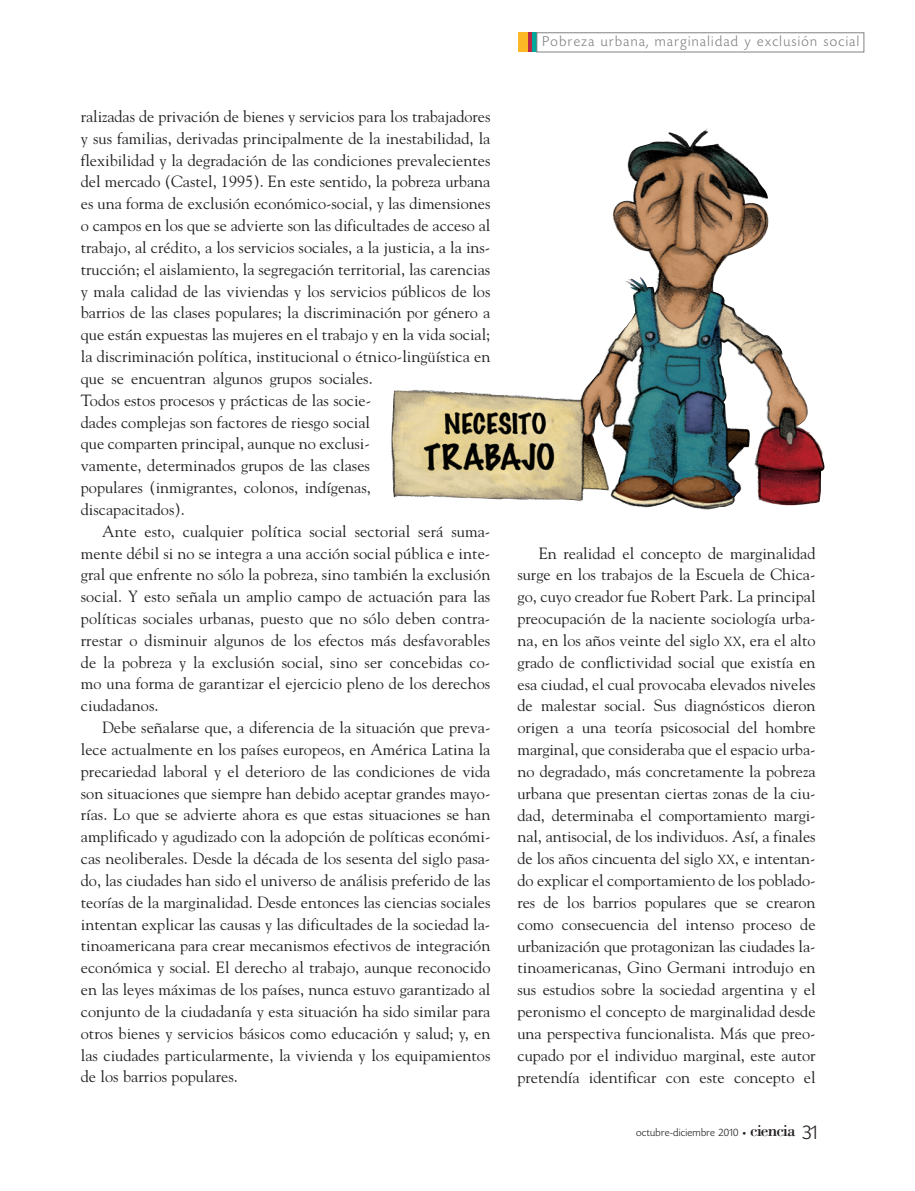
<style>
.page{position:relative;width:915px;height:1191px;background:#fff}
.page>*{position:absolute;margin:0;border:0;box-sizing:border-box;transform-origin:0 0}
.t1{font:17.25px "Bodoni";letter-spacing:-.05em;color:#231f20}
.t2{font:16.2px/21.8px "Goudy";color:#231f20;text-align:justify}
.t3{font:300 15px "Today HEF";letter-spacing:.095em;color:#808285}
.t4{font:300 11.25px "Today HEF";letter-spacing:.025em;color:#231f20}
.s1{font-size:13.05px}
.s2{font-family:"Officina Sans";font-weight:400;font-size:7.5px}
.s3{font-family:"Today HEF";font-weight:300;font-size:21px}
</style>
<div class="page">
<div style="left:518px;top:32px;width:9px;height:20px;background:#fcb825"></div>
<div style="left:527px;top:32px;width:5px;height:20px;background:#bb2945"></div>
<hr style="left:532px;top:32px;width:4px;height:20px;background:#00a99b">
<div style="left:536px;top:32px;width:328px;height:20px;border:1px solid #808285"></div>
<img style="left:391px;top:128px;width:433px;height:382px">
<p class="t2" style="left:81px;top:107px;width:411px;text-align:left">ralizadas de privación de bienes y servicios para los trabajadores y sus familias, derivadas principalmente de la inestabilidad, la flexibilidad y la degradación de las condiciones prevalecientes del mercado (Castel, 1995). En este sentido, la pobreza urbana es una forma de exclusión económico-social, y las dimensiones o campos en los que se advierte son las dificultades de acceso al trabajo, al crédito, a los servicios sociales, a la justicia, a la ins&shy;trucción; el aislamiento, la segregación territorial, las carencias y mala calidad de las viviendas y los servicios públicos de los barrios de las clases populares; la discriminación por género a que están expuestas las mujeres en el trabajo y en la vida social; la discriminación política, institucional o étnico-lingüística en que se encuentran algunos grupos sociales.<br>Todos estos procesos y prácticas de las socie-<br>dades complejas son factores de riesgo social<br>que comparten principal, aunque no exclusi-<br>vamente, determinados grupos de las clases<br>populares (inmigrantes, colonos, indígenas,<br>discapacitados).</p>
<p class="t2" style="left:81px;top:521px;width:411px;text-indent:21px">Ante esto, cualquier política social sectorial será suma&shy;mente débil si no se integra a una acción social pública e inte&shy;gral que enfrente no sólo la pobreza, sino también la exclusión social. Y esto señala un amplio campo de actuación para las políticas sociales urbanas, puesto que no sólo deben contra&shy;rrestar o disminuir algunos de los efectos más desfavorables de la pobreza y la exclusión social, sino ser concebidas co&shy;mo una forma de garantizar el ejercicio pleno de los derechos ciudadanos.</p>
<p class="t2" style="left:81px;top:718px;width:411px;text-indent:21px">Debe señalarse que, a diferencia de la situación que preva&shy;lece actualmente en los países europeos, en América Latina la precariedad laboral y el deterioro de las condiciones de vida son situaciones que siempre han debido aceptar grandes mayo&shy;rías. Lo que se advierte ahora es que estas situaciones se han amplificado y agudizado con la adopción de políticas económi&shy;cas neoliberales. Desde la década de los sesenta del siglo pasa&shy;do, las ciudades han sido el universo de análisis preferido de las teorías de la marginalidad. Desde entonces las ciencias sociales intentan explicar las causas y las dificultades de la sociedad la&shy;tinoamericana para crear mecanismos efectivos de integración económica y social. El derecho al trabajo, aunque reconocido en las leyes máximas de los países, nunca estuvo garantizado al conjunto de la ciudadanía y esta situación ha sido similar para otros bienes y servicios básicos como educación y salud; y, en las ciudades particularmente, la vivienda y los equipamientos de los barrios populares.</p>
<p class="t3" style="left:542px;top:35px;width:318px">Pobreza urbana, marginalidad y exclusión social</p>
<p class="t2" style="left:517px;top:543px;width:299px;text-indent:21px">En realidad el concepto de marginalidad surge en los trabajos de la Escuela de Chica&shy;go, cuyo creador fue Robert Park. La principal preocupación de la naciente sociología urba&shy;na, en los años veinte del siglo <span class="s1">XX</span>, era el alto grado de conflictividad social que existía en esa ciudad, el cual provocaba elevados niveles de malestar social. Sus diagnósticos dieron origen a una teoría psicosocial del hombre marginal, que consideraba que el espacio urba&shy;no degradado, más concretamente la pobreza urbana que presentan ciertas zonas de la ciu&shy;dad, determinaba el comportamiento margi&shy;nal, antisocial, de los individuos. Así, a finales de los años cincuenta del siglo <span class="s1">XX</span>, e intentan&shy;do explicar el comportamiento de los poblado&shy;res de los barrios populares que se crearon como consecuencia del intenso proceso de urbanización que protagonizan las ciudades la&shy;tinoamericanas, Gino Germani introdujo en sus estudios sobre la sociedad argentina y el peronismo el concepto de marginalidad desde una perspectiva funcionalista. Más que preo&shy;cupado por el individuo marginal, este autor pretendía identificar con este concepto el</p>
<p class="t4" style="left:636px;top:1127px;width:112px">octubre-diciembre 2010 <span class="s2">•</span></p>
<p class="t1" style="left:750px;top:1124px;width:68px">ciencia <span class="s3">31</span></p>
</div>
